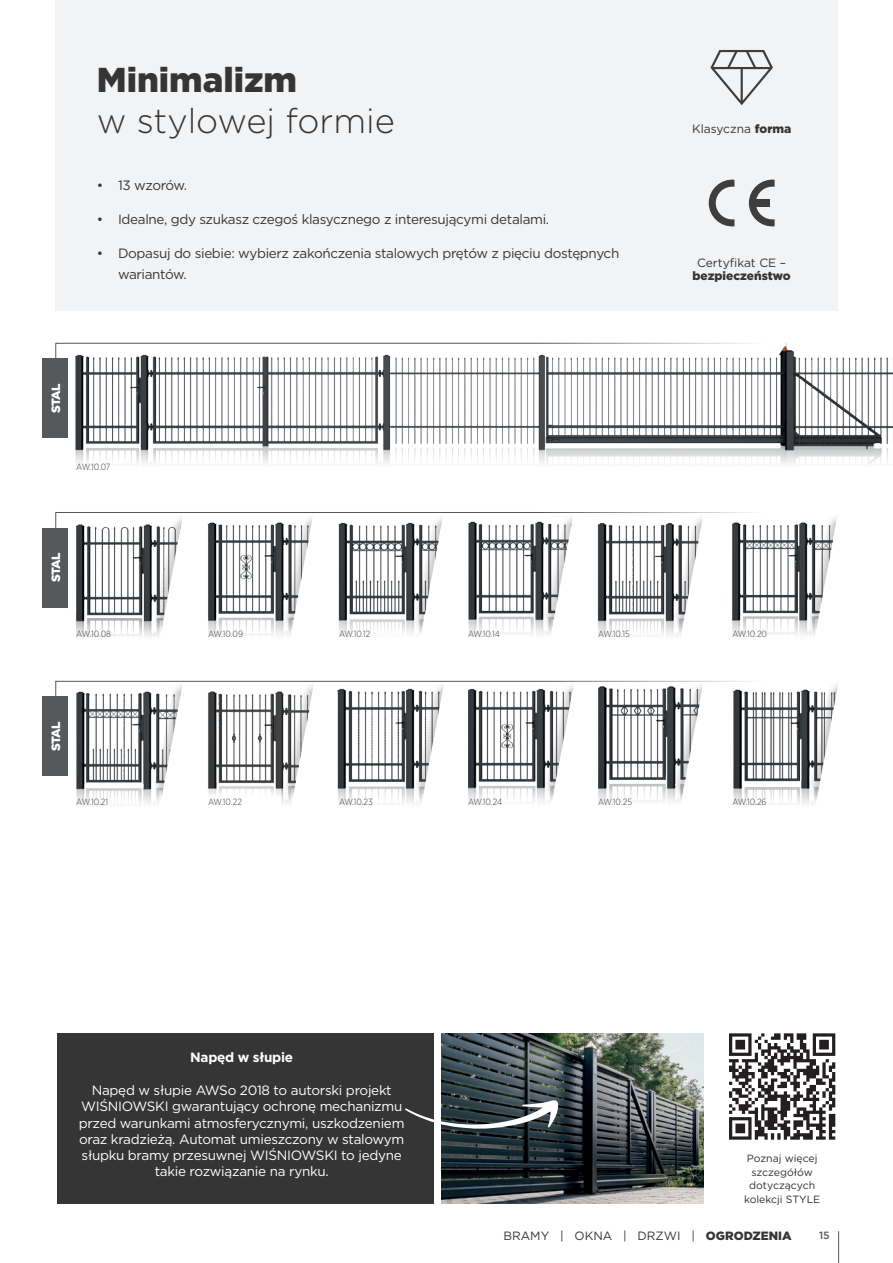
<style>
.page{position:relative;width:893px;height:1263px;background:#fff}
.page>*{position:absolute;margin:0;border:0;box-sizing:border-box;transform-origin:0 0}
._22_Roboto{font:300 34.5px "Gotham";color:#363536}
._22_Roboto-2{font:900 34.5px "Gotham";color:#363536}
._15_Roboto{font:13.5px/16.2px "Gotham";letter-spacing:-.02em;color:#fff;text-align:center}
._12_Roboto{font:13.5px/21px "Gotham";letter-spacing:-.025em;color:#363536}
._15_Roboto-2{font:700 13.5px "Gotham";letter-spacing:-.02em;color:#fff}
.t1{font:12px "Gotham";color:#363536}
.t2{font:900 12px/13.5px "Gotham";color:#363536;text-align:center}
.t3{font:900 12px "Gotham";letter-spacing:-.07em;color:#fff}
.t4{font:10.5px "Gotham";color:#312f30}
.t5{font:500 10.5px "Gotham";color:#57585a}
.t6{font:300 9px "Gotham Narrow";color:#3e3e3f}
.s1{font-weight:900}
.s2{font-weight:400}
</style>
<div class="page">
<hr style="left:838px;top:1231px;width:1px;height:32px;background:#57585a">
<div style="left:55px;top:0;width:783px;height:310px;background:#f2f3f4"></div>
<img style="left:75px;top:357px;width:818px;height:107px">
<img style="left:76px;top:607px;width:60px;height:30px">
<img style="left:208px;top:607px;width:58px;height:28px">
<img style="left:338px;top:607px;width:58px;height:27px">
<img style="left:468px;top:607px;width:58px;height:28px">
<img style="left:597px;top:607px;width:59px;height:29px">
<img style="left:732px;top:607px;width:59px;height:29px">
<img style="left:76px;top:776px;width:60px;height:28px">
<img style="left:208px;top:776px;width:59px;height:19px">
<img style="left:337px;top:776px;width:60px;height:28px">
<img style="left:468px;top:776px;width:59px;height:26px">
<img style="left:598px;top:776px;width:58px;height:26px">
<img style="left:733px;top:776px;width:59px;height:28px">
<svg style="left:136px;top:607px;width:30px;height:30px"></svg>
<svg style="left:136px;top:776px;width:30px;height:28px"></svg>
<svg style="left:266px;top:607px;width:30px;height:29px"></svg>
<svg style="left:267px;top:776px;width:30px;height:28px"></svg>
<svg style="left:396px;top:607px;width:30px;height:27px"></svg>
<svg style="left:397px;top:776px;width:30px;height:27px"></svg>
<svg style="left:526px;top:607px;width:30px;height:27px"></svg>
<svg style="left:527px;top:776px;width:30px;height:26px"></svg>
<svg style="left:656px;top:607px;width:30px;height:29px"></svg>
<svg style="left:656px;top:776px;width:30px;height:26px"></svg>
<svg style="left:791px;top:607px;width:30px;height:28px"></svg>
<svg style="left:792px;top:776px;width:29px;height:28px"></svg>
<img style="left:441px;top:1033px;width:263px;height:170px">
<div style="left:57px;top:1033px;width:381px;height:170px;background:#363536"></div>
<svg style="left:405px;top:1099px;width:153px;height:29px"></svg>
<div style="left:434px;top:1027px;width:7px;height:184px;background:#fff"></div>
<svg style="left:709px;top:180px;width:25px;height:46px"></svg>
<svg style="left:749px;top:180px;width:25px;height:46px"></svg>
<svg style="left:710px;top:50px;width:63px;height:55px"></svg>
<svg style="left:55px;top:342px;width:800px;height:96px"></svg>
<div style="left:43px;top:359px;width:25px;height:79px;background:#55595c"></div>
<svg style="left:55px;top:512px;width:782px;height:95px"></svg>
<div style="left:43px;top:528px;width:25px;height:79px;background:#55595c"></div>
<svg style="left:55px;top:680px;width:783px;height:96px"></svg>
<div style="left:43px;top:697px;width:25px;height:79px;background:#55595c"></div>
<svg style="left:729px;top:1033px;width:106px;height:107px"></svg>
<p class="_22_Roboto-2" style="left:97px;top:56px;width:202px">Minimalizm</p>
<p class="_22_Roboto" style="left:97px;top:99px;width:300px">w stylowej formie</p>
<p class="_12_Roboto" style="left:97px;top:175px;width:92px">• 13 wzorów.</p>
<p class="_12_Roboto" style="left:97px;top:209px;width:454px">• Idealne, gdy szukasz czegoś klasycznego z interesującymi detalami.</p>
<p class="_12_Roboto" style="left:118px;top:242px;width:503px;text-indent:-21px">• Dopasuj do siebie: wybierz zakończenia stalowych prętów z pięciu dostępnych wariantów.</p>
<p class="t3" style="left:48px;top:413px;width:31px;rotate:-90deg">STAL</p>
<p class="t6" style="left:76px;top:461px;width:36px">AW.10.07</p>
<p class="t3" style="left:48px;top:582px;width:31px;rotate:-90deg">STAL</p>
<p class="t6" style="left:76px;top:628px;width:36px">AW.10.08</p>
<p class="t3" style="left:48px;top:751px;width:31px;rotate:-90deg">STAL</p>
<p class="t6" style="left:76px;top:796px;width:33px">AW.10.21</p>
<p class="t6" style="left:208px;top:628px;width:36px">AW.10.09</p>
<p class="t6" style="left:208px;top:796px;width:35px">AW.10.22</p>
<p class="t6" style="left:339px;top:628px;width:33px">AW.10.12</p>
<p class="t6" style="left:339px;top:796px;width:35px">AW.10.23</p>
<p class="t6" style="left:468px;top:628px;width:33px">AW.10.14</p>
<p class="t6" style="left:468px;top:796px;width:36px">AW.10.24</p>
<p class="t6" style="left:598px;top:628px;width:33px">AW.10.15</p>
<p class="t6" style="left:598px;top:796px;width:35px">AW.10.25</p>
<p class="t1" style="left:692px;top:121px;width:101px">Klasyczna <span class="s1">forma</span></p>
<p class="t2" style="left:692px;top:256px;width:100px"><span class="s2">Certyfikat CE – </span>bezpieczeństwo</p>
<p class="t6" style="left:732px;top:628px;width:36px">AW.10.20</p>
<p class="t6" style="left:732px;top:796px;width:36px">AW.10.26</p>
<p class="_15_Roboto-2" style="left:190px;top:1048px;width:104px">Napęd w słupie</p>
<p class="_15_Roboto" style="left:79px;top:1082px;width:327px">Napęd w słupie AWSo 2018 to autorski projekt WIŚNIOWSKI gwarantujący ochronę mechanizmu przed warunkami atmosferycznymi, uszkodzeniem oraz kradzieżą. Automat umieszczony w stalowym słupku bramy przesuwnej WIŚNIOWSKI to jedyne takie rozwiązanie na rynku.</p>
<p class="t4" style="left:747px;top:1152px;width:72px">Poznaj więcej</p>
<p class="t4" style="left:751px;top:1165px;width:63px">szczegółów</p>
<p class="t4" style="left:749px;top:1179px;width:68px">dotyczących</p>
<p class="t4" style="left:744px;top:1192px;width:78px">kolekcji STYLE</p>
<p class="t1" style="left:503px;top:1228px;width:290px">BRAMY | OKNA | DRZWI | <span class="s1">OGRODZENIA</span></p>
<p class="t5" style="left:819px;top:1229px;width:12px">15</p>
</div>
